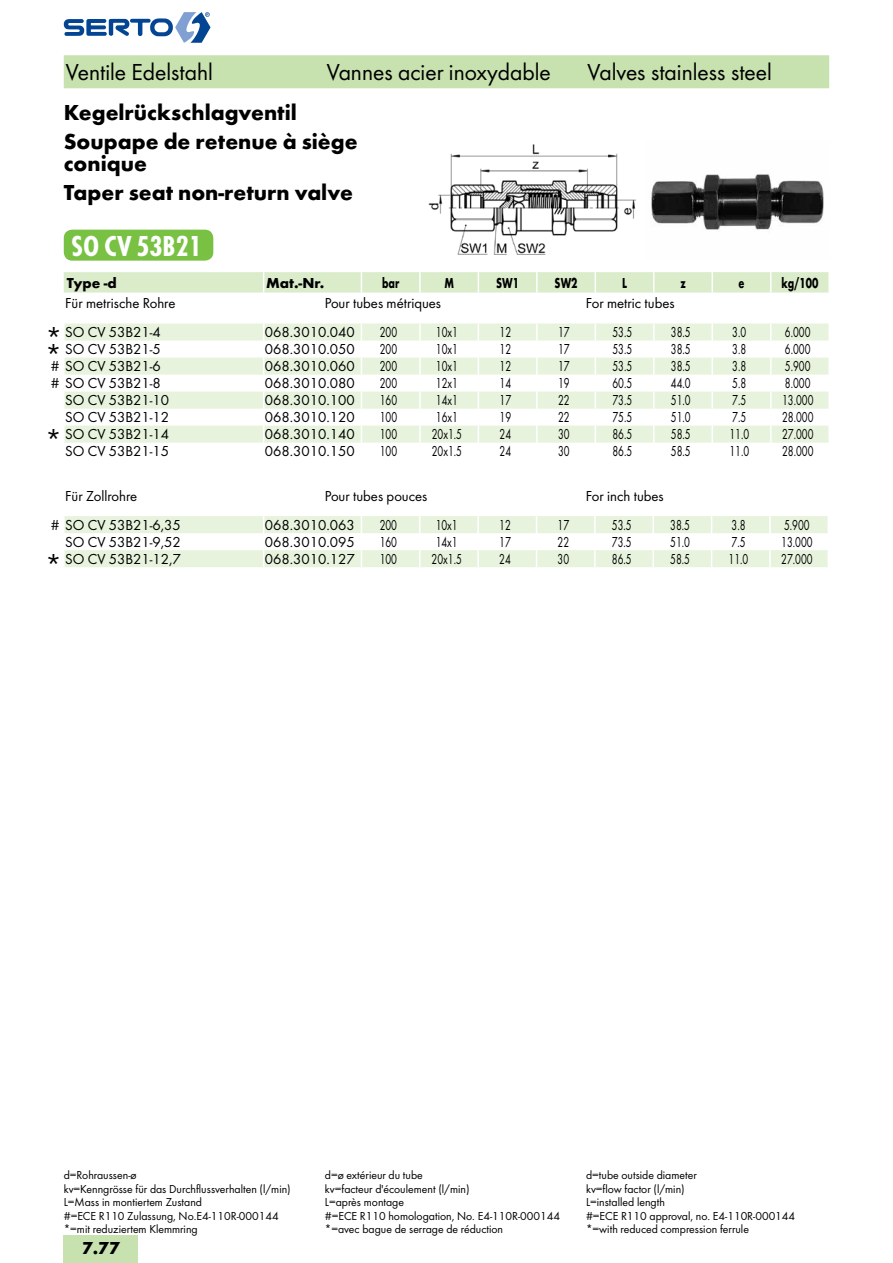
<style>
.page{position:relative;width:893px;height:1263px;background:#fff}
.page>*{position:absolute;margin:0;border:0;box-sizing:border-box;transform-origin:0 0}
.t1{font:700 30px "Futura Con";color:#fff}
.t2{font:24px "Futura Boo";color:#000}
.t3{font:700 22.5px/28.8px "Futura";color:#000}
.t4{font:700 18px "Futura";color:#000}
.t5{font:15px "Futura Boo";color:#000}
.t6{font:15px "Futura Boo";color:#000;scale:.7 1}
.t7{font:700 15px "Futura";color:#000;scale:.7 1}
.t8{font:700 15px "Futura";color:#000}
.t9{font:12px/13.5px "Futura Boo";color:#000}
</style>
<div class="page">
<div style="left:63px;top:55px;width:767px;height:34px;background:#c7e2ae"></div>
<svg style="left:64px;top:12px;width:147px;height:31px"></svg>
<div style="left:64px;top:1235px;width:74px;height:28px;background:#c7e2ae"></div>
<svg style="left:63px;top:144px;width:766px;height:299px"></svg>
<svg style="left:64px;top:516px;width:764px;height:51px"></svg>
<h2 class="t2" style="left:66px;top:57px;width:148px">Ventile Edelstahl</h2>
<h2 class="t2" style="left:327px;top:57px;width:226px">Vannes acier inoxydable</h2>
<h2 class="t2" style="left:587px;top:57px;width:186px">Valves stainless steel</h2>
<h3 class="t3" style="left:64px;top:98px;width:295px">Kegelrückschlagventil<br>Soupape de retenue à siège</h3>
<h3 class="t3" style="left:64px;top:149px;width:291px">conique<br>Taper seat non-return valve</h3>
<h1 class="t1" style="left:71px;top:228px;width:132px">SO CV 53B21</h1>
<p class="t8" style="left:67px;top:274px;width:51px">Type -d</p>
<p class="t8" style="left:266px;top:274px;width:60px">Mat.-Nr.</p>
<p class="t7" style="left:382px;top:274px;width:26px">bar</p>
<p class="t7" style="left:444px;top:274px;width:15px">M</p>
<p class="t7" style="left:496px;top:274px;width:34px">SW1</p>
<p class="t7" style="left:555px;top:274px;width:34px">SW2</p>
<p class="t7" style="left:622px;top:274px;width:9px">L</p>
<p class="t7" style="left:680px;top:274px;width:9px">z</p>
<p class="t7" style="left:738px;top:274px;width:10px">e</p>
<p class="t7" style="left:782px;top:274px;width:54px">kg/100</p>
<p class="t5" style="left:65px;top:294px;width:112px">Für metrische Rohre</p>
<p class="t5" style="left:325px;top:294px;width:118px">Pour tubes métriques</p>
<p class="t5" style="left:586px;top:294px;width:90px">For metric tubes</p>
<p class="t5" style="left:65px;top:323px;width:97px">SO CV 53B21-4</p>
<p class="t5" style="left:265px;top:323px;width:91px">068.3010.040</p>
<p class="t6" style="left:380px;top:323px;width:26px">200</p>
<p class="t6" style="left:436px;top:323px;width:33px">10x1</p>
<p class="t6" style="left:500px;top:323px;width:18px">12</p>
<p class="t6" style="left:558px;top:323px;width:18px">17</p>
<p class="t6" style="left:612px;top:323px;width:30px">53.5</p>
<p class="t6" style="left:671px;top:323px;width:30px">38.5</p>
<p class="t6" style="left:732px;top:323px;width:21px">3.0</p>
<p class="t6" style="left:785px;top:323px;width:38px">6.000</p>
<p class="t5" style="left:65px;top:340px;width:97px">SO CV 53B21-5</p>
<p class="t5" style="left:265px;top:340px;width:91px">068.3010.050</p>
<p class="t6" style="left:380px;top:340px;width:26px">200</p>
<p class="t6" style="left:436px;top:340px;width:33px">10x1</p>
<p class="t6" style="left:500px;top:340px;width:18px">12</p>
<p class="t6" style="left:558px;top:340px;width:18px">17</p>
<p class="t6" style="left:612px;top:340px;width:30px">53.5</p>
<p class="t6" style="left:671px;top:340px;width:30px">38.5</p>
<p class="t6" style="left:732px;top:340px;width:21px">3.8</p>
<p class="t6" style="left:785px;top:340px;width:38px">6.000</p>
<p class="t5" style="left:51px;top:357px;width:111px"># SO CV 53B21-6</p>
<p class="t5" style="left:265px;top:357px;width:91px">068.3010.060</p>
<p class="t6" style="left:380px;top:357px;width:26px">200</p>
<p class="t6" style="left:436px;top:357px;width:33px">10x1</p>
<p class="t6" style="left:500px;top:357px;width:18px">12</p>
<p class="t6" style="left:558px;top:357px;width:18px">17</p>
<p class="t6" style="left:612px;top:357px;width:30px">53.5</p>
<p class="t6" style="left:671px;top:357px;width:30px">38.5</p>
<p class="t6" style="left:732px;top:357px;width:21px">3.8</p>
<p class="t6" style="left:785px;top:357px;width:38px">5.900</p>
<p class="t5" style="left:51px;top:374px;width:111px"># SO CV 53B21-8</p>
<p class="t5" style="left:265px;top:374px;width:91px">068.3010.080</p>
<p class="t6" style="left:380px;top:374px;width:26px">200</p>
<p class="t6" style="left:436px;top:374px;width:33px">12x1</p>
<p class="t6" style="left:500px;top:374px;width:18px">14</p>
<p class="t6" style="left:558px;top:374px;width:18px">19</p>
<p class="t6" style="left:612px;top:374px;width:30px">60.5</p>
<p class="t6" style="left:671px;top:374px;width:30px">44.0</p>
<p class="t6" style="left:732px;top:374px;width:21px">5.8</p>
<p class="t6" style="left:785px;top:374px;width:38px">8.000</p>
<p class="t5" style="left:65px;top:391px;width:105px">SO CV 53B21-10</p>
<p class="t5" style="left:265px;top:391px;width:91px">068.3010.100</p>
<p class="t6" style="left:380px;top:391px;width:26px">160</p>
<p class="t6" style="left:436px;top:391px;width:33px">14x1</p>
<p class="t6" style="left:500px;top:391px;width:18px">17</p>
<p class="t6" style="left:558px;top:391px;width:18px">22</p>
<p class="t6" style="left:612px;top:391px;width:30px">73.5</p>
<p class="t6" style="left:671px;top:391px;width:30px">51.0</p>
<p class="t6" style="left:732px;top:391px;width:21px">7.5</p>
<p class="t6" style="left:782px;top:391px;width:46px">13.000</p>
<p class="t5" style="left:65px;top:408px;width:105px">SO CV 53B21-12</p>
<p class="t5" style="left:265px;top:408px;width:91px">068.3010.120</p>
<p class="t6" style="left:380px;top:408px;width:26px">100</p>
<p class="t6" style="left:436px;top:408px;width:33px">16x1</p>
<p class="t6" style="left:500px;top:408px;width:18px">19</p>
<p class="t6" style="left:558px;top:408px;width:18px">22</p>
<p class="t6" style="left:612px;top:408px;width:30px">75.5</p>
<p class="t6" style="left:671px;top:408px;width:30px">51.0</p>
<p class="t6" style="left:732px;top:408px;width:21px">7.5</p>
<p class="t6" style="left:782px;top:408px;width:46px">28.000</p>
<p class="t5" style="left:65px;top:425px;width:105px">SO CV 53B21-14</p>
<p class="t5" style="left:265px;top:425px;width:91px">068.3010.140</p>
<p class="t6" style="left:380px;top:425px;width:26px">100</p>
<p class="t6" style="left:432px;top:425px;width:45px">20x1.5</p>
<p class="t6" style="left:500px;top:425px;width:18px">24</p>
<p class="t6" style="left:558px;top:425px;width:18px">30</p>
<p class="t6" style="left:612px;top:425px;width:30px">86.5</p>
<p class="t6" style="left:671px;top:425px;width:30px">58.5</p>
<p class="t6" style="left:729px;top:425px;width:30px">11.0</p>
<p class="t6" style="left:782px;top:425px;width:46px">27.000</p>
<p class="t5" style="left:65px;top:442px;width:105px">SO CV 53B21-15</p>
<p class="t5" style="left:265px;top:442px;width:91px">068.3010.150</p>
<p class="t6" style="left:380px;top:442px;width:26px">100</p>
<p class="t6" style="left:432px;top:442px;width:45px">20x1.5</p>
<p class="t6" style="left:500px;top:442px;width:18px">24</p>
<p class="t6" style="left:558px;top:442px;width:18px">30</p>
<p class="t6" style="left:612px;top:442px;width:30px">86.5</p>
<p class="t6" style="left:671px;top:442px;width:30px">58.5</p>
<p class="t6" style="left:729px;top:442px;width:30px">11.0</p>
<p class="t6" style="left:782px;top:442px;width:46px">28.000</p>
<p class="t5" style="left:65px;top:487px;width:73px">Für Zollrohre</p>
<p class="t5" style="left:325px;top:487px;width:104px">Pour tubes pouces</p>
<p class="t5" style="left:586px;top:487px;width:80px">For inch tubes</p>
<p class="t5" style="left:51px;top:516px;width:131px"># SO CV 53B21-6,35</p>
<p class="t5" style="left:265px;top:516px;width:91px">068.3010.063</p>
<p class="t6" style="left:380px;top:516px;width:26px">200</p>
<p class="t6" style="left:436px;top:516px;width:33px">10x1</p>
<p class="t6" style="left:499px;top:516px;width:18px">12</p>
<p class="t6" style="left:558px;top:516px;width:18px">17</p>
<p class="t6" style="left:612px;top:516px;width:30px">53.5</p>
<p class="t6" style="left:670px;top:516px;width:30px">38.5</p>
<p class="t6" style="left:731px;top:516px;width:21px">3.8</p>
<p class="t6" style="left:784px;top:516px;width:38px">5.900</p>
<p class="t5" style="left:65px;top:533px;width:117px">SO CV 53B21-9,52</p>
<p class="t5" style="left:265px;top:533px;width:91px">068.3010.095</p>
<p class="t6" style="left:380px;top:533px;width:26px">160</p>
<p class="t6" style="left:436px;top:533px;width:33px">14x1</p>
<p class="t6" style="left:499px;top:533px;width:18px">17</p>
<p class="t6" style="left:558px;top:533px;width:18px">22</p>
<p class="t6" style="left:612px;top:533px;width:30px">73.5</p>
<p class="t6" style="left:670px;top:533px;width:30px">51.0</p>
<p class="t6" style="left:731px;top:533px;width:21px">7.5</p>
<p class="t6" style="left:781px;top:533px;width:46px">13.000</p>
<p class="t5" style="left:65px;top:550px;width:117px">SO CV 53B21-12,7</p>
<p class="t5" style="left:265px;top:550px;width:91px">068.3010.127</p>
<p class="t6" style="left:380px;top:550px;width:26px">100</p>
<p class="t6" style="left:432px;top:550px;width:45px">20x1.5</p>
<p class="t6" style="left:499px;top:550px;width:18px">24</p>
<p class="t6" style="left:558px;top:550px;width:18px">30</p>
<p class="t6" style="left:612px;top:550px;width:30px">86.5</p>
<p class="t6" style="left:670px;top:550px;width:30px">58.5</p>
<p class="t6" style="left:729px;top:550px;width:30px">11.0</p>
<p class="t6" style="left:781px;top:550px;width:46px">27.000</p>
<p class="t9" style="left:64px;top:1168px;width:229px">d=Rohraussen-ø<br>kv=Kenngrösse für das Durchflussverhalten (l/min)<br>L=Mass in montiertem Zustand<br>#=ECE R110 Zulassung, No.E4-110R-000144 *=mit reduziertem Klemmring</p>
<p class="t9" style="left:325px;top:1168px;width:237px">d=ø extérieur du tube<br>kv=facteur d'écoulement (l/min)<br>L=après montage<br>#=ECE R110 homologation, No. E4-110R-000144 *=avec bague de serrage de réduction</p>
<p class="t9" style="left:586px;top:1168px;width:211px">d=tube outside diameter<br>kv=flow factor (l/min)<br>L=installed length<br>#=ECE R110 approval, no. E4-110R-000144 *=with reduced compression ferrule</p>
<h3 class="t4" style="left:82px;top:1237px;width:39px">7.77</h3>
</div>
